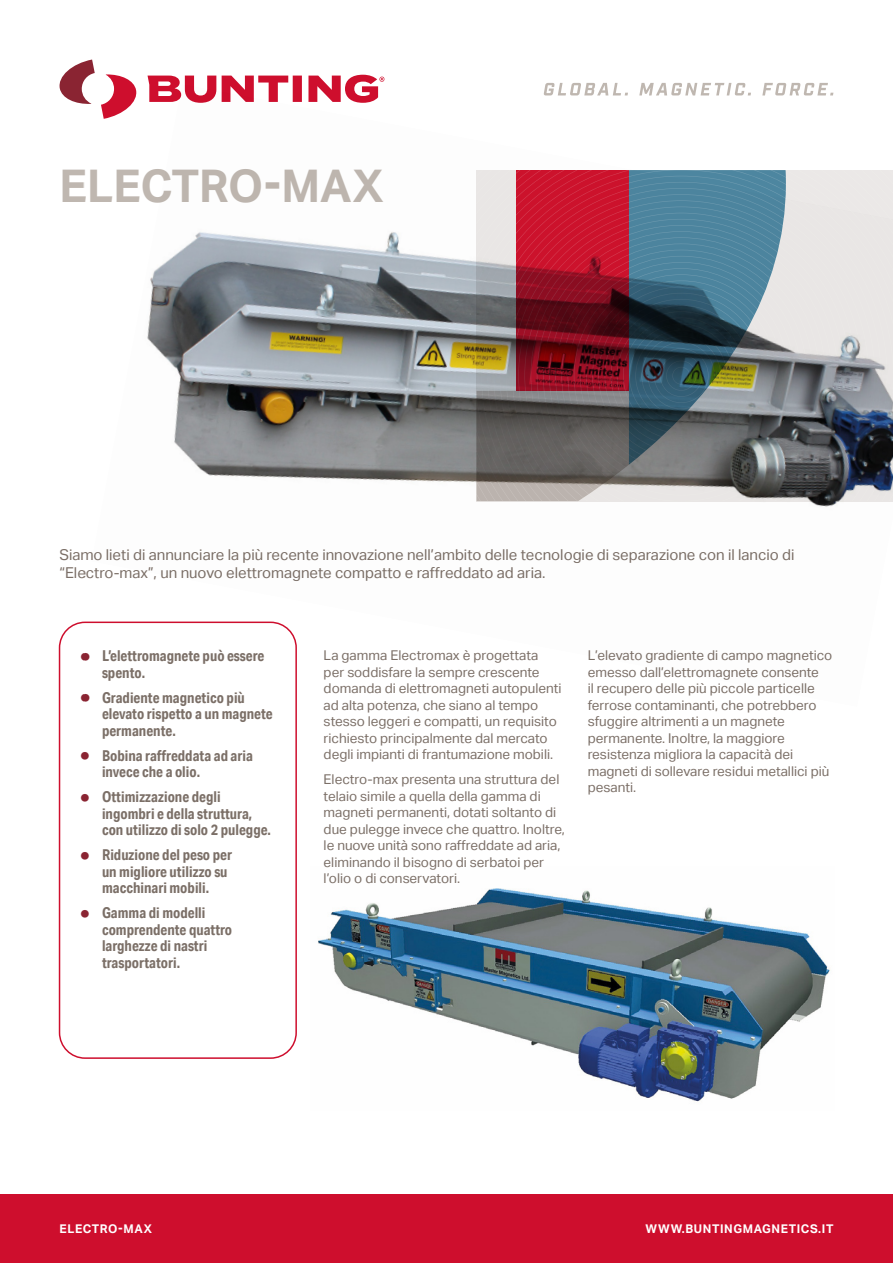
<style>
.page{position:relative;width:893px;height:1263px;background:#fff}
.page>*{position:absolute;margin:0;border:0;box-sizing:border-box;transform-origin:0 0}
.t1{font:700 45px "Aktiv Grotesk";color:#bfb7b0}
.t2{font:700 15px/16.5px "Aktiv Grotesk Cd";color:#7b6f67}
.t3{font:15px/18px "Aktiv Grotesk";color:#7b6f67}
.t4{font:13.5px/16.5px "Aktiv Grotesk";color:#7b6f67}
.t5{font:700 12px "Aktiv Grotesk";letter-spacing:.05em;color:#fff}
</style>
<div class="page">
<div style="left:0;top:1195px;width:893px;height:68px;background:#ce0e2d"></div>
<img style="left:318px;top:888px;width:512px;height:214px">
<div style="left:59px;top:621px;width:238px;height:438px;border:2px solid #ce0e2d;border-radius:26px"></div>
<svg style="left:105px;top:74px;width:27px;height:9px"></svg>
<svg style="left:59px;top:60px;width:36px;height:44px"></svg>
<svg style="left:148px;top:75px;width:236px;height:8px"></svg>
<img style="left:92px;top:85px;width:801px;height:621px">
<h1 class="t1" style="left:60px;top:160px;width:326px">ELECTRO-MAX</h1>
<p class="t3" style="left:60px;top:547px;width:736px">Siamo lieti di annunciare la più recente innovazione nell’ambito delle tecnologie di separazione con il lancio di “Electro-max”, un nuovo elettromagnete compatto e raffreddato ad aria.</p>
<p class="t2" style="left:102px;top:649px;width:164px">L’elettromagnete può essere spento.</p>
<p class="t2" style="left:102px;top:691px;width:172px">Gradiente magnetico più elevato rispetto a un magnete permanente.</p>
<p class="t2" style="left:102px;top:747px;width:153px">Bobina raffreddata ad aria invece che a olio.</p>
<p class="t2" style="left:102px;top:790px;width:171px">Ottimizzazione degli ingombri e della struttura, con utilizzo di solo 2 pulegge.</p>
<p class="t2" style="left:102px;top:848px;width:131px">Riduzione del peso per un migliore utilizzo su macchinari mobili.</p>
<p class="t2" style="left:102px;top:906px;width:132px">Gamma di modelli comprendente quattro larghezze di nastri trasportatori.</p>
<p class="t4" style="left:324px;top:648px;width:239px">La gamma Electromax è progettata per soddisfare la sempre crescente domanda di elettromagneti autopulenti ad alta potenza, che siano al tempo stesso leggeri e compatti, un requisito richiesto principalmente dal mercato degli impianti di frantumazione mobili.</p>
<p class="t4" style="left:324px;top:772px;width:243px">Electro-max presenta una struttura del telaio simile a quella della gamma di magneti permanenti, dotati soltanto di due pulegge invece che quattro. Inoltre, le nuove unità sono raffreddate ad aria, eliminando il bisogno di serbatoi per l’olio o di conservatori.</p>
<p class="t4" style="left:588px;top:648px;width:246px">L’elevato gradiente di campo magnetico emesso dall’elettromagnete consente<br>il recupero delle più piccole particelle ferrose contaminanti, che potrebbero sfuggire altrimenti a un magnete permanente. Inoltre, la maggiore resistenza migliora la capacità dei magneti di sollevare residui metallici più pesanti.</p>
<p class="t5" style="left:60px;top:1222px;width:94px">ELECTRO-MAX</p>
<p class="t5" style="left:646px;top:1222px;width:189px">WWW.BUNTINGMAGNETICS.IT</p>
</div>
